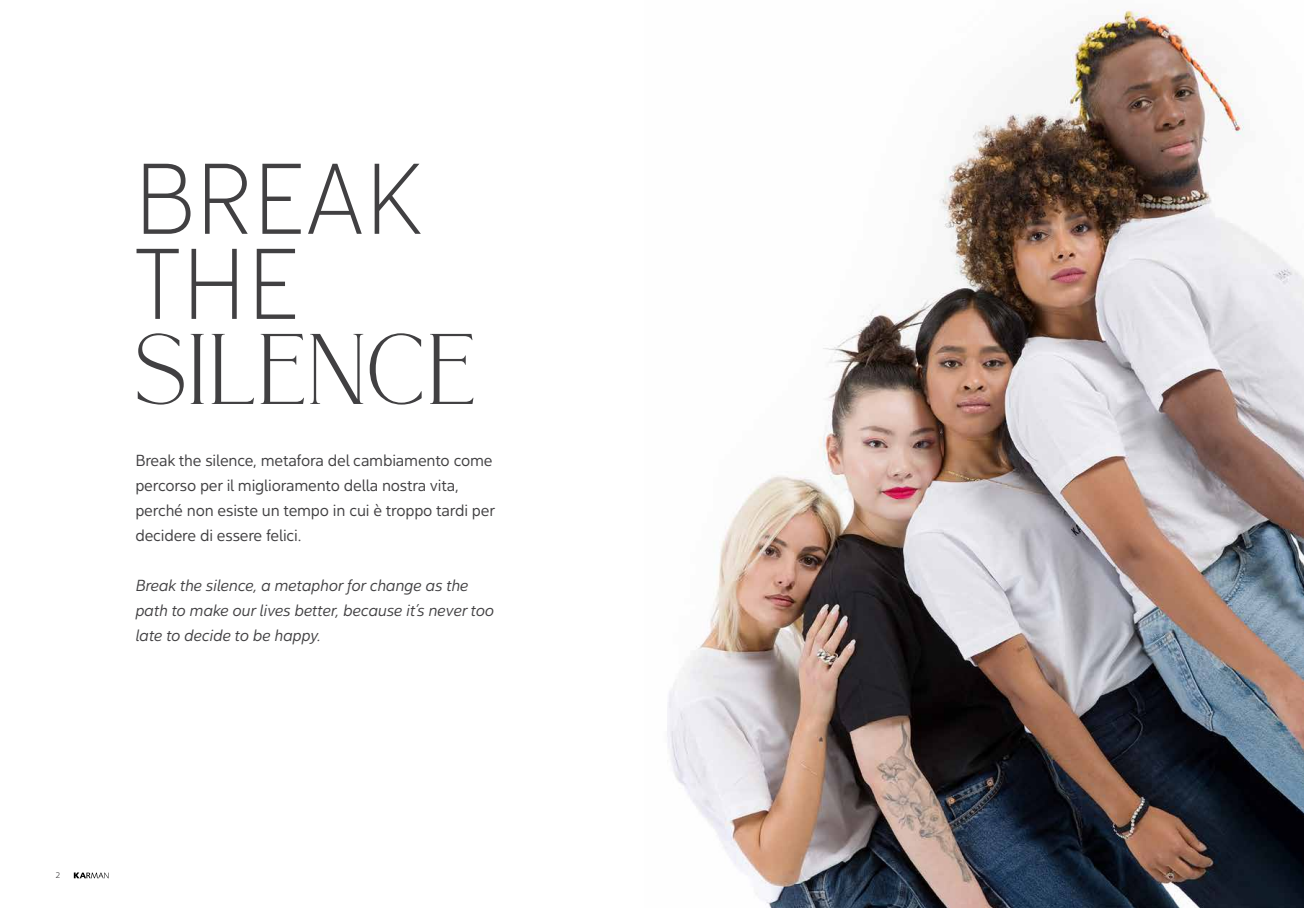
<style>
.page{position:relative;width:1304px;height:908px;background:#fff}
.page>*{position:absolute;margin:0;border:0;box-sizing:border-box;transform-origin:0 0}
.t1{font:100px/85px "Yorkten Nor Thi";letter-spacing:-.01em;color:#414042}
.t2{font:100 100px "Merchant";letter-spacing:-.01em;color:#414042}
.t3{font:16px/25px "Yorkten Nor Boo";letter-spacing:-.01em;color:#414042}
.t4{font:16px/25px "Yorkten Nor Boo It";letter-spacing:-.01em;color:#414042}
.t5{font:8px "Yorkten Nor Lig";color:#414042}
</style>
<div class="page">
<svg style="left:74px;top:872px;width:35px;height:5px"></svg>
<img style="left:667px;top:9px;width:637px;height:898px">
<h1 class="t1" style="left:133px;top:156px;width:291px">BREAK<br>THE</h1>
<h1 class="t2" style="left:133px;top:324px;width:345px">SILENCE</h1>
<p class="t3" style="left:135px;top:447px;width:361px">Break the silence, metafora del cambiamento come percorso per il miglioramento della nostra vita, perché non esiste un tempo in cui è troppo tardi per decidere di essere felici.</p>
<p class="t4" style="left:135px;top:572px;width:360px">Break the silence, a metaphor for change as the path to make our lives better, because it’s never too late to decide to be happy.</p>
<p class="t5" style="left:56px;top:870px;width:6px">2</p>
</div>
